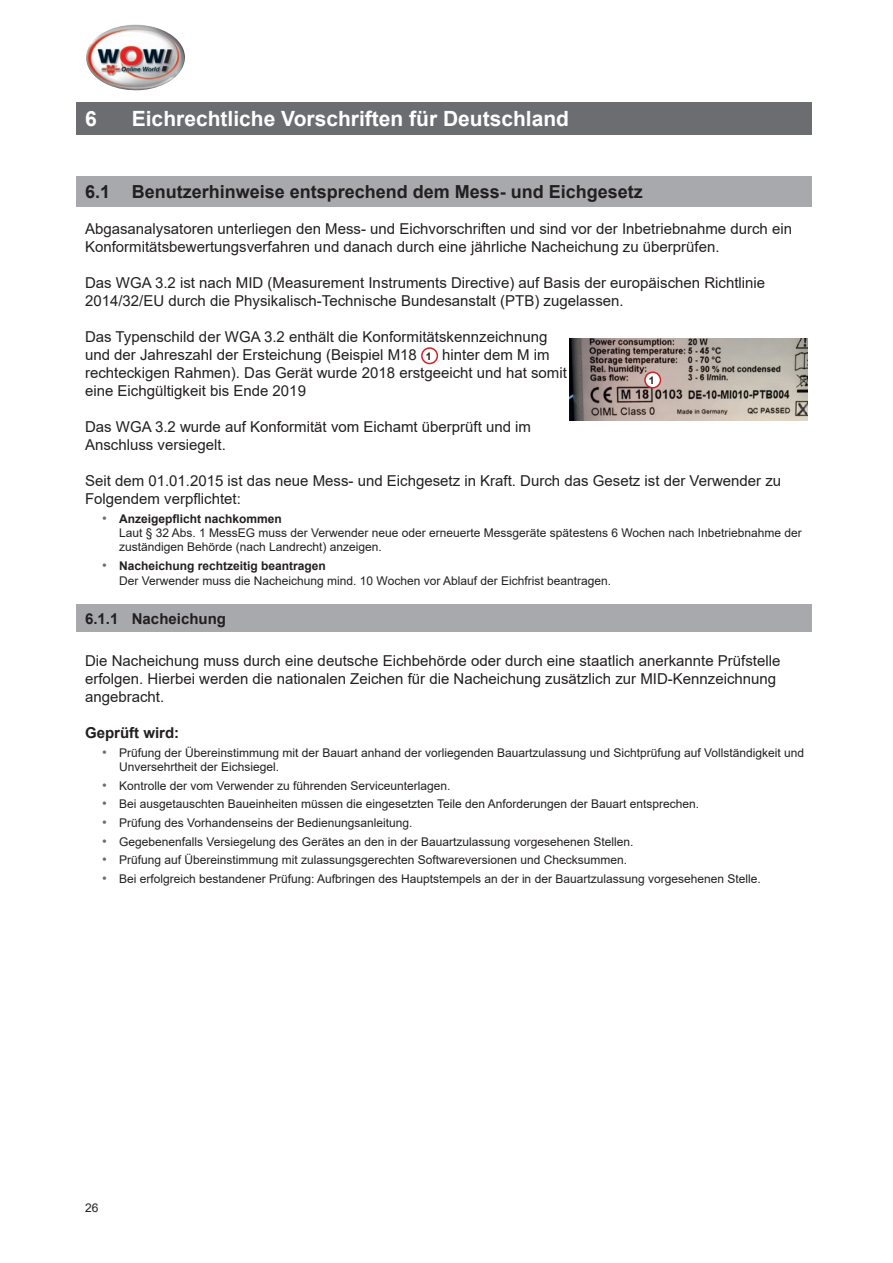
<style>
.page{position:relative;width:893px;height:1263px;background:#fff}
.page>*{position:absolute;margin:0;border:0;box-sizing:border-box;transform-origin:0 0}
.t1{font:700 21px "Arial";color:#fff}
.t2{font:700 18px "Arial";color:#231f20}
.t3{font:15px/18px "Arial";color:#231f20}
.t4{font:700 15px "Arial";color:#231f20}
.t5{font:12px/14.4px "Arial";color:#231f20}
.t6{font:700 10.5px "Arial";color:#231f20}
.s1{font-weight:700;font-size:10.5px}
.s2{font-size:13.5px;color:#6c6e71}
.s3{font-weight:700}
</style>
<div class="page">
<img style="left:86px;top:24px;width:99px;height:66px">
<div style="left:77px;top:102px;width:735px;height:32px;background:#6c6d70"></div>
<div style="left:77px;top:176px;width:735px;height:30px;background:#a8a9ad"></div>
<div style="left:77px;top:604px;width:735px;height:28px;background:#a8a9ad"></div>
<div style="left:421px;top:347px;width:17px;height:17px;border:2px solid #d1232a;border-radius:50%"></div>
<img style="left:569px;top:338px;width:239px;height:83px">
<div style="left:645px;top:372px;width:15px;height:16px;background:#fff;border-radius:50%"></div>
<div style="left:644px;top:371px;width:17px;height:17px;border:2px solid #d1232a;border-radius:50%"></div>
<h1 class="t1" style="left:85px;top:104px;width:13px">6</h1>
<h1 class="t1" style="left:132px;top:104px;width:439px">Eichrechtliche Vorschriften für Deutschland</h1>
<p class="t2" style="left:85px;top:179px;width:559px">6.1 Benutzerhinweise entsprechend dem Mess- und Eichgesetz</p>
<p class="t3" style="left:85px;top:220px;width:708px">Abgasanalysatoren unterliegen den Mess- und Eichvorschriften und sind vor der Inbetriebnahme durch ein<br>Konformitätsbewertungsverfahren und danach durch eine jährliche Nacheichung zu überprüfen.</p>
<p class="t3" style="left:85px;top:274px;width:682px">Das WGA 3.2 ist nach MID (Measurement Instruments Directive) auf Basis der europäischen Richtlinie<br>2014/32/EU durch die Physikalisch-Technische Bundesanstalt (PTB) zugelassen.</p>
<p class="t3" style="left:85px;top:328px;width:483px">Das Typenschild der WGA 3.2 enthält die Konformitätskennzeichnung und der Jahreszahl der Ersteichung (Beispiel M18 <span class="s1">1</span> hinter dem M im rechteckigen Rahmen). Das Gerät wurde 2018 erstgeeicht und hat somit eine Eichgültigkeit bis Ende 2019</p>
<p class="t3" style="left:85px;top:418px;width:448px">Das WGA 3.2 wurde auf Konformität vom Eichamt überprüft und im<br>Anschluss versiegelt.</p>
<p class="t3" style="left:85px;top:472px;width:698px">Seit dem 01.01.2015 ist das neue Mess- und Eichgesetz in Kraft. Durch das Gesetz ist der Verwender zu<br>Folgendem verpflichtet:</p>
<p class="t5" style="left:119px;top:511px;width:684px;text-indent:-17px"><span class="s2">•</span> <span class="s3">Anzeigepflicht nachkommen<br></span>Laut § 32 Abs. 1 MessEG muss der Verwender neue oder erneuerte Messgeräte spätestens 6 Wochen nach Inbetriebnahme der zuständigen Behörde (nach Landrecht) anzeigen.</p>
<p class="t5" style="left:119px;top:559px;width:494px;text-indent:-17px"><span class="s2">•</span> <span class="s3">Nacheichung rechtzeitig beantragen<br></span>Der Verwender muss die Nacheichung mind. 10 Wochen vor Ablauf der Eichfrist beantragen.</p>
<p class="t4" style="left:85px;top:608px;width:142px">6.1.1 Nacheichung</p>
<p class="t3" style="left:85px;top:652px;width:697px">Die Nacheichung muss durch eine deutsche Eichbehörde oder durch eine staatlich anerkannte Prüfstelle erfolgen. Hierbei werden die nationalen Zeichen für die Nacheichung zusätzlich zur MID-Kennzeichnung angebracht.</p>
<p class="t4" style="left:85px;top:722px;width:96px">Geprüft wird:</p>
<p class="t5" style="left:119px;top:745px;width:687px;text-indent:-17px"><span class="s2">•</span> Prüfung der Übereinstimmung mit der Bauart anhand der vorliegenden Bauartzulassung und Sichtprüfung auf Vollständigkeit und<br>Unversehrtheit der Eichsiegel.</p>
<p class="t5" style="left:102px;top:778px;width:350px"><span class="s2">•</span> Kontrolle der vom Verwender zu führenden Serviceunterlagen.</p>
<p class="t5" style="left:102px;top:797px;width:599px"><span class="s2">•</span> Bei ausgetauschten Baueinheiten müssen die eingesetzten Teile den Anforderungen der Bauart entsprechen.</p>
<p class="t5" style="left:102px;top:815px;width:312px"><span class="s2">•</span> Prüfung des Vorhandenseins der Bedienungsanleitung.</p>
<p class="t5" style="left:102px;top:834px;width:533px"><span class="s2">•</span> Gegebenenfalls Versiegelung des Gerätes an den in der Bauartzulassung vorgesehenen Stellen.</p>
<p class="t5" style="left:102px;top:853px;width:527px"><span class="s2">•</span> Prüfung auf Übereinstimmung mit zulassungsgerechten Softwareversionen und Checksummen.</p>
<p class="t5" style="left:102px;top:871px;width:660px"><span class="s2">•</span> Bei erfolgreich bestandener Prüfung: Aufbringen des Hauptstempels an der in der Bauartzulassung vorgesehenen Stelle.</p>
<p class="t6" style="left:649px;top:373px;width:7px">1</p>
<p class="t5" style="left:85px;top:1201px;width:15px">26</p>
</div>
